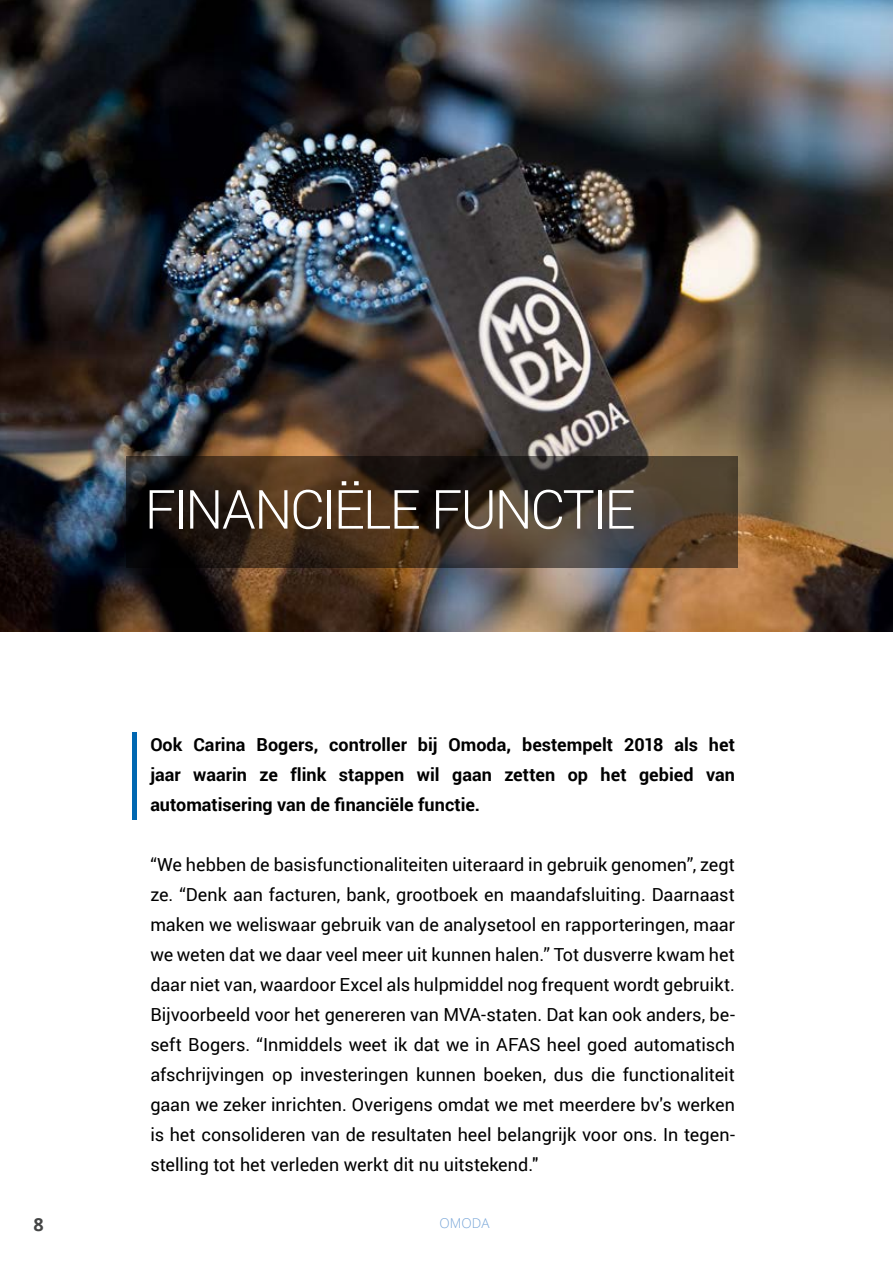
<style>
.page{position:relative;width:893px;height:1263px;background:#fff}
.page>*{position:absolute;margin:0;border:0;box-sizing:border-box;transform-origin:0 0}
.t1{font:300 54px "Roboto";letter-spacing:-.04em;color:#fff}
.t2{font:18px/30px "Roboto";color:#000;text-align:justify}
.t3{font:700 18px/30px "Roboto";color:#000;text-align:justify}
.t4{font:700 18px "Open Sans";color:#444545}
.t5{font:300 13.5px "Open Sans";color:#78a6d8}
</style>
<div class="page">
<img style="left:0;top:0;width:893px;height:631px">
<svg style="left:126px;top:456px;width:612px;height:111px;background:#3c2e21"></svg>
<hr style="left:132px;top:732px;width:4px;height:87px;background:#0067b1">
<h1 class="t1" style="left:145px;top:472px;width:492px">FINANCIËLE FUNCTIE</h1>
<p class="t3" style="left:150px;top:729px;width:586px">Ook Carina Bogers, controller bij Omoda, bestempelt 2018 als het jaar waarin ze flink stappen wil gaan zetten op het gebied van automatisering van de financiële functie.</p>
<p class="t2" style="left:150px;top:849px;width:586px">“We hebben de basisfunctionaliteiten uiteraard in gebruik genomen”, zegt ze. “Denk aan facturen, bank, grootboek en maandafsluiting. Daarnaast maken we weliswaar gebruik van de analysetool en rapporteringen, maar we weten dat we daar veel meer uit kunnen halen.” Tot dusverre kwam het daar niet van, waardoor Excel als hulpmiddel nog frequent wordt gebruikt.<br>Bijvoorbeeld voor het genereren van MVA-staten. Dat kan ook anders, be&shy;seft Bogers. “Inmiddels weet ik dat we in AFAS heel goed automatisch afschrijvingen op investeringen kunnen boeken, dus die functionaliteit gaan we zeker inrichten. Overigens omdat we met meerdere bv's werken is het consolideren van de resultaten heel belangrijk voor ons. In tegen&shy;stelling tot het verleden werkt dit nu uitstekend."</p>
<p class="t4" style="left:33px;top:1212px;width:12px">8</p>
<p class="t5" style="left:440px;top:1214px;width:51px">OMODA</p>
</div>
